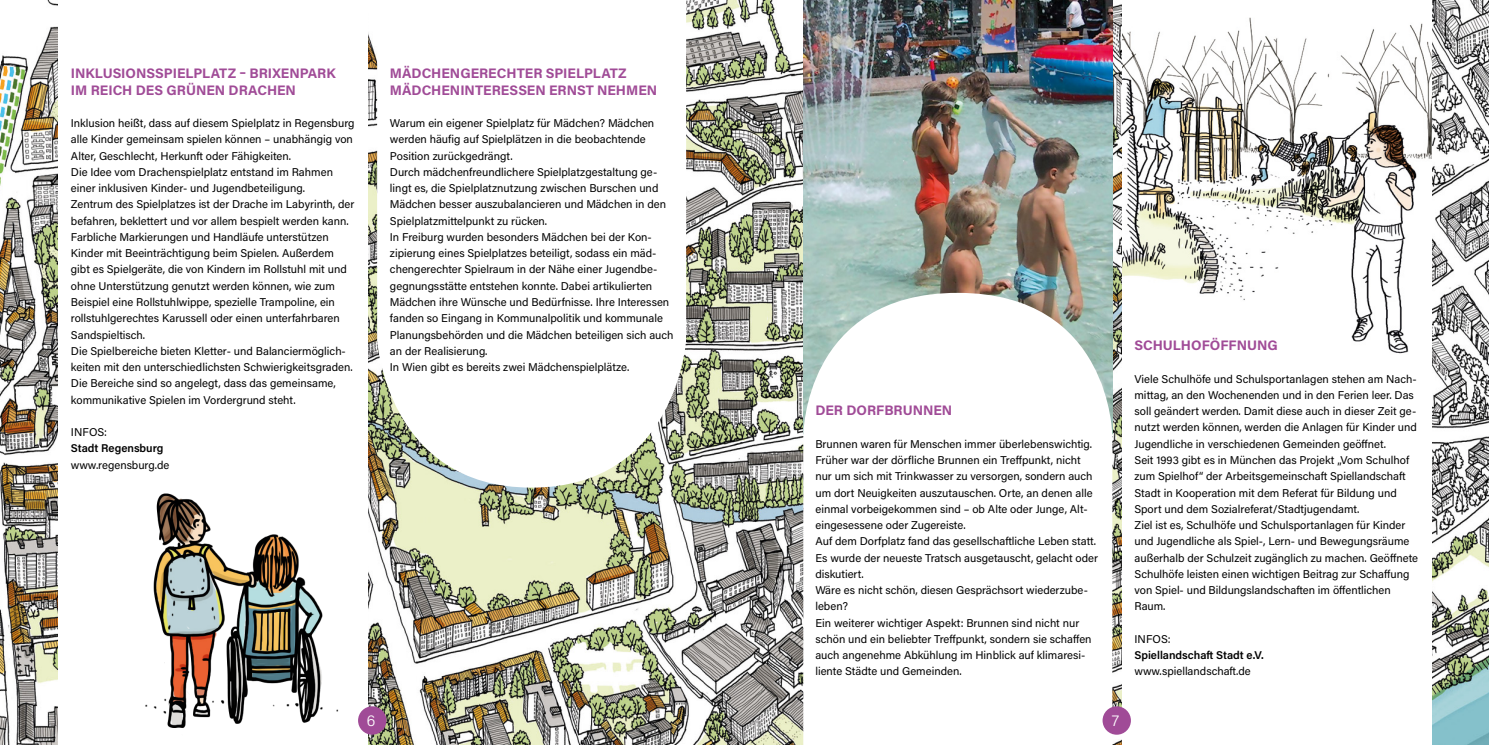
<style>
.page{position:relative;width:1489px;height:745px;background:#fff}
.page>*{position:absolute;margin:0;border:0;box-sizing:border-box;transform-origin:0 0}
.t1{font:300 15px "Acumin Pro";color:#fff}
.t2{font:700 13.75px/16.5px "Acumin Pro";color:#a04b97}
.t3{font:11.25px/16.2px "Acumin Pro";color:#000}
.t4{font:600 11.25px "Acumin Pro";color:#000}
</style>
<div class="page">
<img style="left:0;top:0;width:1488px;height:744px">
<img style="left:803px;top:0;width:309px;height:293px">
<svg style="left:803px;top:293px;width:309px;height:451px"></svg>
<div style="left:1121px;top:0;width:309px;height:744px;background:#fff"></div>
<div style="left:58px;top:0;width:309px;height:744px;background:#fff"></div>
<svg style="left:377px;top:0;width:309px;height:487px"></svg>
<img style="left:145px;top:493px;width:194px;height:235px">
<img style="left:1121px;top:4px;width:309px;height:358px">
<div style="left:358px;top:705px;width:28px;height:29px;background:#a04b97;border-radius:50%"></div>
<div style="left:1102px;top:705px;width:28px;height:29px;background:#a04b97;border-radius:50%"></div>
<p class="t2" style="left:71px;top:64px;width:266px">INKLUSIONSSPIELPLATZ – BRIXENPARK<br>IM REICH DES GRÜNEN DRACHEN</p>
<p class="t3" style="left:71px;top:114px;width:285px">Inklusion heißt, dass auf diesem Spielplatz in Regensburg alle Kinder gemeinsam spielen können – unabhängig von<br>Alter, Geschlecht, Herkunft oder Fähigkeiten.</p>
<p class="t3" style="left:71px;top:163px;width:264px">Die Idee vom Drachenspielplatz entstand im Rahmen einer inklusiven Kinder- und Jugendbeteiligung.</p>
<p class="t3" style="left:71px;top:196px;width:285px">Zentrum des Spielplatzes ist der Drache im Labyrinth, der befahren, beklettert und vor allem bespielt werden kann.</p>
<p class="t3" style="left:71px;top:228px;width:277px">Farbliche Markierungen und Handläufe unterstützen Kinder mit Beeinträchtigung beim Spielen. Außerdem gibt es Spielgeräte, die von Kindern im Rollstuhl mit und ohne Unterstützung genutzt werden können, wie zum Beispiel eine Rollstuhlwippe, spezielle Trampoline, ein rollstuhlgerechtes Karussell oder einen unterfahrbaren Sandspieltisch.</p>
<p class="t3" style="left:71px;top:342px;width:283px">Die Spielbereiche bieten Kletter- und Balanciermöglich&shy;keiten mit den unterschiedlichsten Schwierigkeitsgraden.<br>Die Bereiche sind so angelegt, dass das gemeinsame, kommunikative Spielen im Vordergrund steht.</p>
<p class="t3" style="left:71px;top:423px;width:38px">INFOS:</p>
<p class="t4" style="left:71px;top:440px;width:94px">Stadt Regensburg</p>
<p class="t3" style="left:71px;top:456px;width:100px">www.regensburg.de</p>
<p class="t2" style="left:390px;top:64px;width:238px">MÄDCHENGERECHTER SPIELPLATZ</p>
<p class="t2" style="left:390px;top:81px;width:269px">MÄDCHENINTERESSEN ERNST NEHMEN</p>
<p class="t3" style="left:390px;top:114px;width:266px">Warum ein eigener Spielplatz für Mädchen? Mädchen werden häufig auf Spielplätzen in die beobachtende<br>Position zurückgedrängt.</p>
<p class="t3" style="left:390px;top:163px;width:277px">Durch mädchenfreundlichere Spielplatzgestaltung ge&shy;lingt es, die Spielplatznutzung zwischen Burschen und Mädchen besser auszubalancieren und Mädchen in den Spielplatzmittelpunkt zu rücken.</p>
<p class="t3" style="left:390px;top:228px;width:285px">In Freiburg wurden besonders Mädchen bei der Kon&shy;zipierung eines Spielplatzes beteiligt, sodass ein mäd&shy;chengerechter Spielraum in der Nähe einer Jugendbe&shy;gegnungsstätte entstehen konnte. Dabei artikulierten Mädchen ihre Wünsche und Bedürfnisse. Ihre Interessen fanden so Eingang in Kommunalpolitik und kommunale Planungsbehörden und die Mädchen beteiligen sich auch an der Realisierung.</p>
<p class="t3" style="left:390px;top:358px;width:241px">In Wien gibt es bereits zwei Mädchenspielplätze.</p>
<p class="t2" style="left:815px;top:401px;width:138px">DER DORFBRUNNEN</p>
<p class="t3" style="left:815px;top:435px;width:279px">Brunnen waren für Menschen immer überlebenswichtig.<br>Früher war der dörfliche Brunnen ein Treffpunkt, nicht nur um sich mit Trinkwasser zu versorgen, sondern auch um dort Neuigkeiten auszutauschen. Orte, an denen alle einmal vorbeigekommen sind – ob Alte oder Junge, Alt&shy;eingesessene oder Zugereiste.</p>
<p class="t3" style="left:815px;top:532px;width:284px">Auf dem Dorfplatz fand das gesellschaftliche Leben statt.<br>Es wurde der neueste Tratsch ausgetauscht, gelacht oder diskutiert.</p>
<p class="t3" style="left:815px;top:581px;width:274px">Wäre es nicht schön, diesen Gesprächsort wiederzube&shy;leben?</p>
<p class="t3" style="left:815px;top:613px;width:278px">Ein weiterer wichtiger Aspekt: Brunnen sind nicht nur schön und ein beliebter Treffpunkt, sondern sie schaffen auch angenehme Abkühlung im Hinblick auf klimaresi&shy;liente Städte und Gemeinden.</p>
<p class="t1" style="left:367px;top:710px;width:10px">6</p>
<p class="t1" style="left:1111px;top:710px;width:9px">7</p>
<p class="t2" style="left:1134px;top:336px;width:145px">SCHULHOFÖFFNUNG</p>
<p class="t3" style="left:1134px;top:370px;width:284px">Viele Schulhöfe und Schulsportanlagen stehen am Nach&shy;mittag, an den Wochenenden und in den Ferien leer. Das soll geändert werden. Damit diese auch in dieser Zeit ge&shy;nutzt werden können, werden die Anlagen für Kinder und Jugendliche in verschiedenen Gemeinden geöffnet.</p>
<p class="t3" style="left:1134px;top:451px;width:276px">Seit 1993 gibt es in München das Projekt „Vom Schulhof zum Spielhof“ der Arbeitsgemeinschaft Spiellandschaft Stadt in Kooperation mit dem Referat für Bildung und Sport und dem Sozialreferat/Stadtjugendamt.</p>
<p class="t3" style="left:1134px;top:516px;width:285px">Ziel ist es, Schulhöfe und Schulsportanlagen für Kinder und Jugendliche als Spiel-, Lern- und Bewegungsräume außerhalb der Schulzeit zugänglich zu machen. Geöffnete Schulhöfe leisten einen wichtigen Beitrag zur Schaffung von Spiel- und Bildungslandschaften im öffentlichen Raum.</p>
<p class="t3" style="left:1134px;top:630px;width:38px">INFOS:</p>
<p class="t4" style="left:1134px;top:647px;width:131px">Spiellandschaft Stadt e.V.</p>
<p class="t3" style="left:1134px;top:662px;width:118px">www.spiellandschaft.de</p>
</div>
